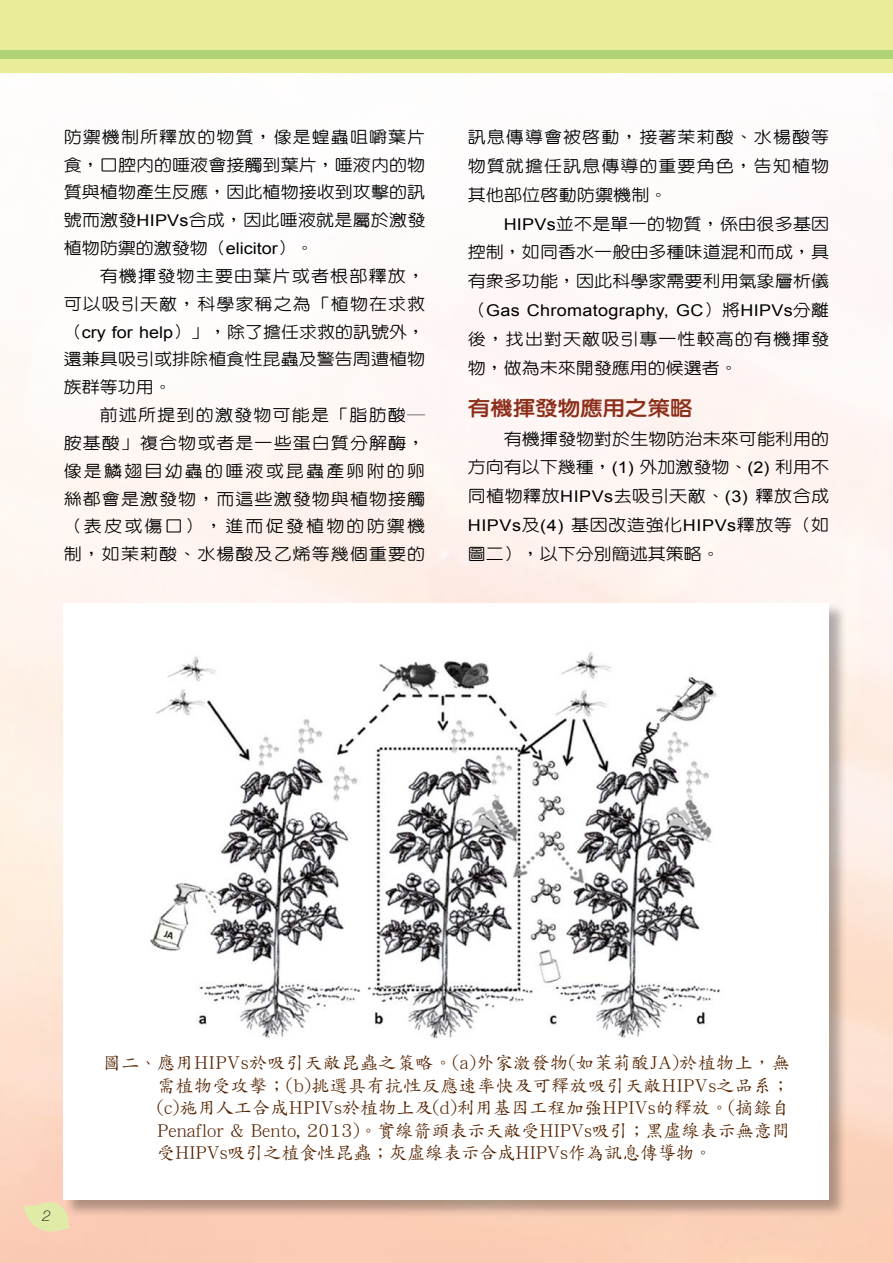
<style>
.page{position:relative;width:893px;height:1263px;background:#fff}
.page>*{position:absolute;margin:0;border:0;box-sizing:border-box;transform-origin:0 0}
.t1{font:20.25px "DF Li Yuan W7 WINP BF";color:#8d301b;scale:1.11 1}
.t2{font:18px/22.5px "DF Kai Shu W5 WINP BF";color:#542400;text-align:justify}
.t3{font:500 16.2px/27.9px "Yen Round";letter-spacing:.005em;color:#000;text-align:justify;scale:1.11 1}
.t4{font:500 16.2px/29px "Yen Round";letter-spacing:.06em;color:#000;scale:1.11 1}
.t5{font:16.2px "Arial";letter-spacing:.015em;color:#000;scale:1.11 1}
.t6{font:16.2px "Arial";letter-spacing:.035em;color:#000;scale:1.11 1}
.t7{font:italic 100 15px "Helvetica Neue LT Pro";color:#000}
.s1{font-family:"Arial";font-weight:400}
.s2{font-family:"DF Yuan W5 WIN BF";font-weight:400}
.s3{font-family:"Yen Round";font-weight:500}
</style>
<div class="page">
<div style="left:0;top:0;width:893px;height:72px;background:#e9ed9a"></div>
<div style="left:64px;top:603px;width:783px;height:615px;background:#000;opacity:.3"></div>
<div style="left:64px;top:603px;width:765px;height:597px;background:#fff"></div>
<img style="left:150px;top:652px;width:570px;height:387px">
<div style="left:0;top:50px;width:893px;height:8px;background:#aed477"></div>
<svg style="left:24px;top:1197px;width:46px;height:36px;background:#ebdfae"></svg>
<p class="t3" style="left:64px;top:123px;width:327px">防禦機制所釋放的物質，像是蝗蟲咀嚼葉片食，口腔內的唾液會接觸到葉片，唾液內的物質與植物產生反應，因此植物接收到攻擊的訊號而激發<span class="s1">HIPVs</span>合成，因此唾液就是屬於激發植物防禦的激發物（<span class="s1">elicitor</span>）。</p>
<p class="t3" style="left:64px;top:262px;width:327px;text-indent:36px">有機揮發物主要由葉片或者根部釋放，可以吸引天敵，科學家稱之為「植物在求救（<span class="s1">cry for help</span>）」，除了擔任求救的訊號外，還兼具吸引或排除植食性昆蟲及警告周遭植物族群等功用。</p>
<p class="t3" style="left:64px;top:401px;width:327px;text-indent:36px">前述所提到的激發物可能是「脂肪酸─胺基酸」複合物或者是一些蛋白質分解<span class="s2">酶</span>，像是鱗翅目幼蟲的唾液或昆蟲產卵附的卵絲都會是激發物，而這些激發物與植物接觸（表皮或傷口），進而促發植物的防禦機制，如茉莉酸、水楊酸及乙烯等幾個重要的</p>
<p class="t3" style="left:468px;top:122px;width:327px;line-height:29px">訊息傳導會被啟動，接著茉莉酸、水楊酸等物質就擔任訊息傳導的重要角色，告知植物其他部位啟動防禦機制。</p>
<p class="t3" style="left:468px;top:209px;width:327px;line-height:29px;text-indent:36px"><span class="s1">HIPVs</span>並不是單一的物質，係由很多基因控制，如同香水一般由多種味道混和而成，具有眾多功能，因此科學家需要利用氣象層析儀</p>
<p class="t5" style="left:468px;top:300px;width:327px"><span class="s3">（</span>Gas Chromatography, GC<span class="s3">）將</span>HIPVs<span class="s3">分離</span></p>
<p class="t4" style="left:468px;top:325px;width:327px">後，找出對天敵吸引專一性較高的有機揮發物，做為未來開發應用的候選者。</p>
<p class="t1" style="left:468px;top:397px;width:204px">有機揮發物應用之策略</p>
<p class="t3" style="left:468px;top:424px;width:327px;line-height:29px;text-indent:36px">有機揮發物對於生物防治未來可能利用的方向有以下幾種，<span class="s1">(1)</span> 外加激發物、<span class="s1">(2)</span> 利用不同植物釋放<span class="s1">HIPVs</span>去吸引天敵、<span class="s1">(3)</span> 釋放合成</p>
<p class="t6" style="left:468px;top:515px;width:327px">HIPVs<span class="s3">及</span>(4) <span class="s3">基因改造強化</span>HIPVs<span class="s3">釋放等（如</span></p>
<p class="t3" style="left:468px;top:540px;width:229px">圖二），以下分別簡述其策略。</p>
<p class="t7" style="left:43px;top:1207px;width:10px">2</p>
<p class="t2" style="left:157px;top:1051px;width:634px;text-indent:-54px">圖二、應用HIPVs於吸引天敵昆蟲之策略。(a)外家激發物(如茉莉酸JA)於植物上，無需植物受攻擊；(b)挑選具有抗性反應速率快及可釋放吸引天敵HIPVs之品系；(c)施用人工合成HPIVs於植物上及(d)利用基因工程加強HPIVs的釋放。(摘錄自Penaflor &amp; Bento, 2013)。實線箭頭表示天敵受HIPVs吸引；黑虛線表示無意間受HIPVs吸引之植食性昆蟲；灰虛線表示合成HIPVs作為訊息傳導物。</p>
</div>
